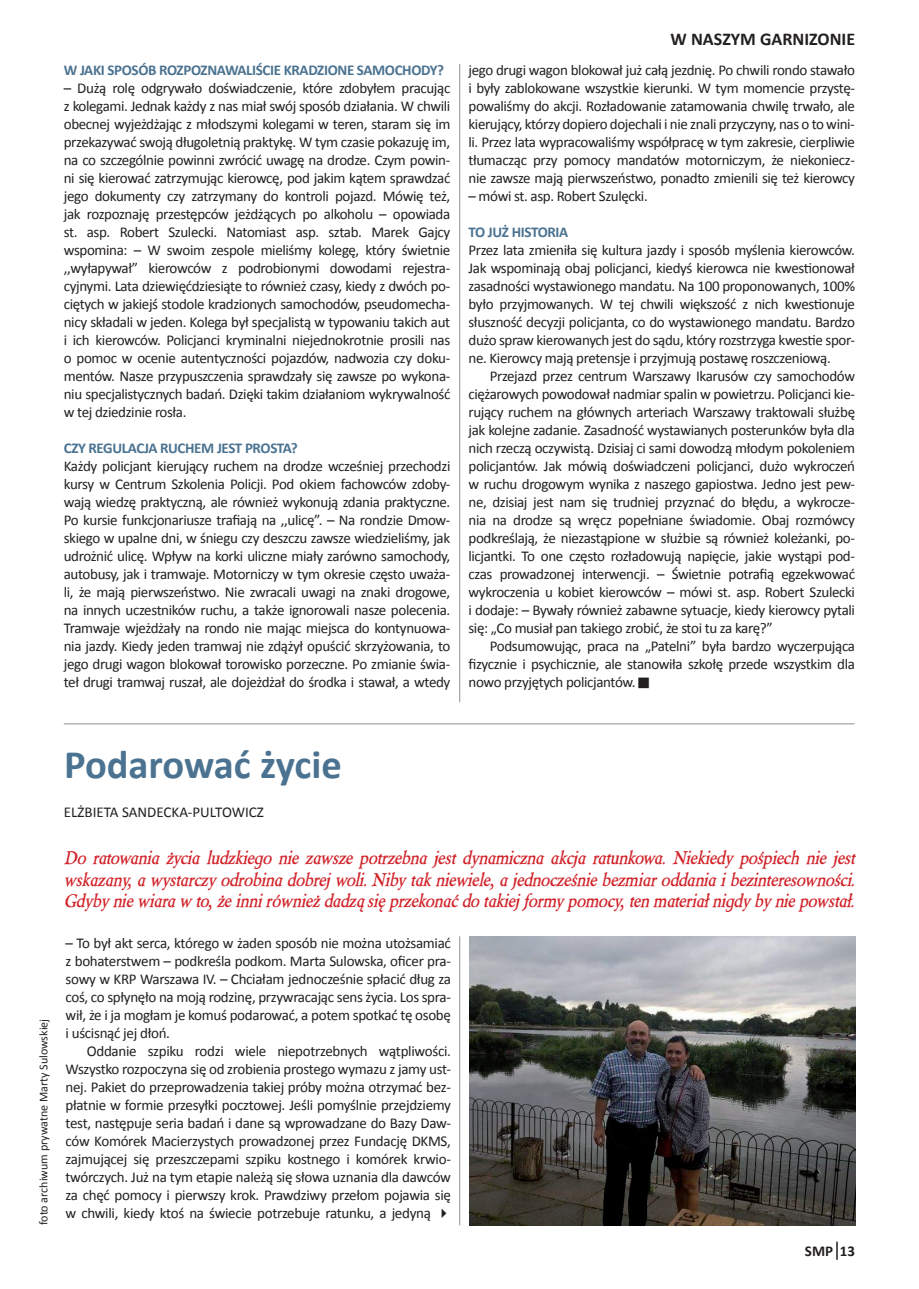
<style>
.page{position:relative;width:919px;height:1289px;background:#fff}
.page>*{position:absolute;margin:0;border:0;box-sizing:border-box;transform-origin:0 0}
.t1{font:700 40.5px "Calibri";color:#4b7391}
.t2{font:italic 700 18px/21.6px "Berylium";color:#d1232a;text-align:justify}
.t3{font:700 18px "Calibri";color:#231f20}
.t4{font:15px/18px "Calibri";letter-spacing:-.025em;color:#231f20;text-align:justify}
.t5{font:700 15px "Calibri";letter-spacing:-.025em;color:#4b7391}
.t6{font:15px "Calibri";color:#231f20}
.t7{font:700 15px "Calibri";color:#231f20}
.t8{font:12px "Calibri";color:#231f20}
</style>
<div class="page">
<svg style="left:836px;top:1241px;width:1px;height:18px"></svg>
<hr style="left:64px;top:723px;width:790px;height:1px;background:#231f20">
<img style="left:469px;top:936px;width:386px;height:289px">
<hr style="left:459px;top:64px;width:1px;height:638px;background:#231f20">
<hr style="left:459px;top:936px;width:1px;height:289px;background:#231f20">
<p class="t5" style="left:64px;top:60px;width:382px">W JAKI SPOSÓB ROZPOZNAWALIŚCIE KRADZIONE SAMOCHODY?</p>
<p class="t4" style="left:64px;top:79px;width:388px">– Dużą rolę odgrywało doświadczenie, które zdobyłem pracując z kolegami. Jednak każdy z nas miał swój sposób działania. W chwili obecnej wyjeżdżając z młodszymi kolegami w teren, staram się im przekazywać swoją długoletnią praktykę. W tym czasie pokazuję im, na co szczególnie powinni zwrócić uwagę na drodze. Czym powin&shy;ni się kierować zatrzymując kierowcę, pod jakim kątem sprawdzać jego dokumenty czy zatrzymany do kontroli pojazd. Mówię też, jak rozpoznaję przestępców jeżdżących po alkoholu – opowiada st. asp. Robert Szulecki. Natomiast asp. sztab. Marek Gajcy wspomina: – W swoim zespole mieliśmy kolegę, który świetnie ,,wyłapywał” kierowców z podrobionymi dowodami rejestra&shy;cyjnymi. Lata dziewięćdziesiąte to również czasy, kiedy z dwóch po&shy;ciętych w jakiejś stodole kradzionych samochodów, pseudomecha&shy;nicy składali w jeden. Kolega był specjalistą w typowaniu takich aut i ich kierowców. Policjanci kryminalni niejednokrotnie prosili nas o pomoc w ocenie autentyczności pojazdów, nadwozia czy doku&shy;mentów. Nasze przypuszczenia sprawdzały się zawsze po wykona&shy;niu specjalistycznych badań. Dzięki takim działaniom wykrywalność w tej dziedzinie rosła.</p>
<p class="t5" style="left:64px;top:438px;width:235px">CZY REGULACJA RUCHEM JEST PROSTA?</p>
<p class="t4" style="left:64px;top:457px;width:388px">Każdy policjant kierujący ruchem na drodze wcześniej przechodzi kursy w Centrum Szkolenia Policji. Pod okiem fachowców zdoby&shy;wają wiedzę praktyczną, ale również wykonują zdania praktyczne.<br>Po kursie funkcjonariusze trafiają na ,,ulicę”. – Na rondzie Dmow&shy;skiego w upalne dni, w śniegu czy deszczu zawsze wiedzieliśmy, jak udrożnić ulicę. Wpływ na korki uliczne miały zarówno samochody, autobusy, jak i tramwaje. Motorniczy w tym okresie często uważa&shy;li, że mają pierwszeństwo. Nie zwracali uwagi na znaki drogowe, na innych uczestników ruchu, a także ignorowali nasze polecenia.<br>Tramwaje wjeżdżały na rondo nie mając miejsca do kontynuowa&shy;nia jazdy. Kiedy jeden tramwaj nie zdążył opuścić skrzyżowania, to jego drugi wagon blokował torowisko porzeczne. Po zmianie świa&shy;teł drugi tramwaj ruszał, ale dojeżdżał do środka i stawał, a wtedy</p>
<p class="t3" style="left:670px;top:28px;width:186px">W NASZYM GARNIZONIE</p>
<p class="t4" style="left:468px;top:61px;width:388px">jego drugi wagon blokował już całą jezdnię. Po chwili rondo stawało i były zablokowane wszystkie kierunki. W tym momencie przystę&shy;powaliśmy do akcji. Rozładowanie zatamowania chwilę trwało, ale kierujący, którzy dopiero dojechali i nie znali przyczyny, nas o to wini&shy;li. Przez lata wypracowaliśmy współpracę w tym zakresie, cierpliwie tłumacząc przy pomocy mandatów motorniczym, że niekoniecz&shy;nie zawsze mają pierwszeństwo, ponadto zmienili się też kierowcy</p>
<p class="t4" style="left:468px;top:187px;width:181px">– mówi st. asp. Robert Szulęcki.</p>
<p class="t5" style="left:468px;top:222px;width:101px">TO JUŻ HISTORIA</p>
<p class="t4" style="left:468px;top:241px;width:388px">Przez lata zmieniła się kultura jazdy i sposób myślenia kierowców.<br>Jak wspominają obaj policjanci, kiedyś kierowca nie kwestionował zasadności wystawionego mandatu. Na 100 proponowanych, 100% było przyjmowanych. W tej chwili większość z nich kwestionuje słuszność decyzji policjanta, co do wystawionego mandatu. Bardzo dużo spraw kierowanych jest do sądu, który rozstrzyga kwestie spor&shy;ne. Kierowcy mają pretensje i przyjmują postawę roszczeniową.</p>
<p class="t4" style="left:468px;top:367px;width:388px;text-indent:21px">Przejazd przez centrum Warszawy Ikarusów czy samochodów ciężarowych powodował nadmiar spalin w powietrzu. Policjanci kie&shy;rujący ruchem na głównych arteriach Warszawy traktowali służbę jak kolejne zadanie. Zasadność wystawianych posterunków była dla nich rzeczą oczywistą. Dzisiaj ci sami dowodzą młodym pokoleniem policjantów. Jak mówią doświadczeni policjanci, dużo wykroczeń w ruchu drogowym wynika z naszego gapiostwa. Jedno jest pew&shy;ne, dzisiaj jest nam się trudniej przyznać do błędu, a wykrocze&shy;nia na drodze są wręcz popełniane świadomie. Obaj rozmówcy podkreślają, że niezastąpione w służbie są również koleżanki, po&shy;licjantki. To one często rozładowują napięcie, jakie wystąpi pod&shy;czas prowadzonej interwencji. – Świetnie potrafią egzekwować wykroczenia u kobiet kierowców – mówi st. asp. Robert Szulecki i dodaje: – Bywały również zabawne sytuacje, kiedy kierowcy pytali się: „Co musiał pan takiego zrobić, że stoi tu za karę?”</p>
<p class="t4" style="left:468px;top:637px;width:388px;text-indent:21px">Podsumowując, praca na „Patelni” była bardzo wyczerpująca fizycznie i psychicznie, ale stanowiła szkołę przede wszystkim dla nowo przyjętych policjantów.</p>
<p class="t8" style="left:36px;top:1225px;width:208px;rotate:-90deg">foto archiwum prywatne Marty Sulowskiej</p>
<h1 class="t1" style="left:64px;top:739px;width:279px">Podarować życie</h1>
<p class="t6" style="left:64px;top:802px;width:201px">ELŻBIETA SANDECKA-PULTOWICZ</p>
<p class="t2" style="left:64px;top:847px;width:792px">Do ratowania życia ludzkiego nie zawsze potrzebna jest dynamiczna akcja ratunkowa. Niekiedy pośpiech nie jest wskazany, a wystarczy odrobina dobrej woli. Niby tak niewiele, a jednocześnie bezmiar oddania i bezinteresowności.<br>Gdyby nie wiara w to, że inni również dadzą się przekonać do takiej formy pomocy, ten materiał nigdy by nie powstał.</p>
<p class="t4" style="left:66px;top:933px;width:387px">– To był akt serca, którego w żaden sposób nie można utożsamiać z bohaterstwem – podkreśla podkom. Marta Sulowska, oficer pra&shy;sowy w KRP Warszawa IV. – Chciałam jednocześnie spłacić dług za coś, co spłynęło na moją rodzinę, przywracając sens życia. Los spra&shy;wił, że i ja mogłam je komuś podarować, a potem spotkać tę osobę i uścisnąć jej dłoń.</p>
<p class="t4" style="left:66px;top:1041px;width:387px;text-indent:21px">Oddanie szpiku rodzi wiele niepotrzebnych wątpliwości.<br>Wszystko rozpoczyna się od zrobienia prostego wymazu z jamy ust&shy;nej. Pakiet do przeprowadzenia takiej próby można otrzymać bez&shy;płatnie w formie przesyłki pocztowej. Jeśli pomyślnie przejdziemy test, następuje seria badań i dane są wprowadzane do Bazy Daw&shy;ców Komórek Macierzystych prowadzonej przez Fundację DKMS, zajmującej się przeszczepami szpiku kostnego i komórek krwio&shy;twórczych. Już na tym etapie należą się słowa uznania dla dawców za chęć pomocy i pierwszy krok. Prawdziwy przełom pojawia się w chwili, kiedy ktoś na świecie potrzebuje ratunku, a jedyną ✔</p>
<p class="t7" style="left:804px;top:1241px;width:52px">SMP 13</p>
</div>
